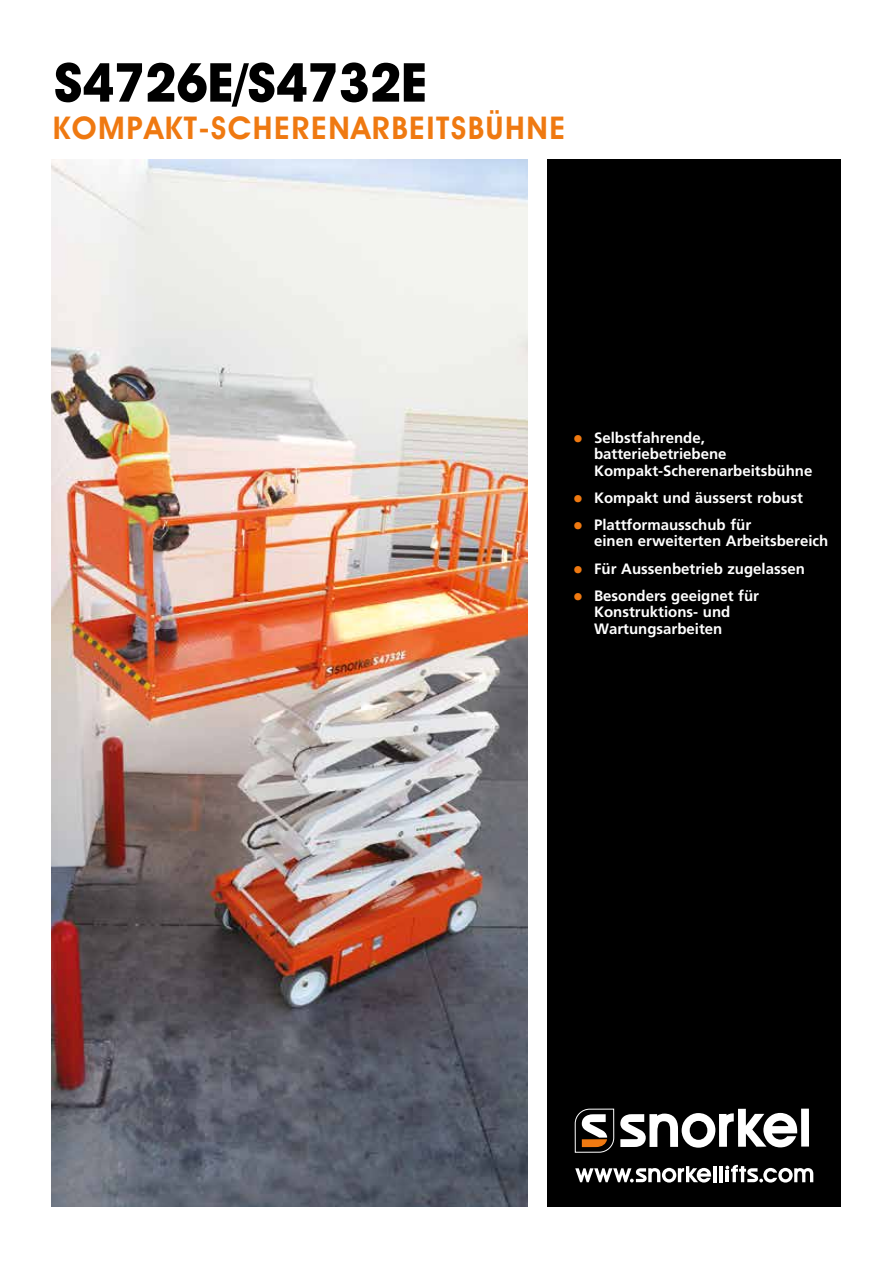
<style>
.page{position:relative;width:893px;height:1263px;background:#fff}
.page>*{position:absolute;margin:0;border:0;box-sizing:border-box;transform-origin:0 0}
.t1{font:700 54px "Avant Garde IT Cby BT";letter-spacing:-.015em;color:#000}
.t2{font:600 31.5px "Avant Garde IT Cby BT";letter-spacing:.05em;color:#ef7911}
.t3{font:700 15px/16.5px "Frutiger";color:#fff}
.s1{font-size:21px;color:#ef7911}
</style>
<div class="page">
<div style="left:547px;top:159px;width:294px;height:1047px;background:#000"></div>
<div style="left:801px;top:1108px;width:8px;height:38px;background:#fff"></div>
<svg style="left:620px;top:1109px;width:177px;height:39px"></svg>
<svg style="left:575px;top:1108px;width:39px;height:44px"></svg>
<img style="left:52px;top:159px;width:476px;height:1047px">
<hr style="left:713px;top:1166px;width:3px;height:16px;background:#fff">
<hr style="left:720px;top:1166px;width:3px;height:16px;background:#fff">
<svg style="left:575px;top:1166px;width:136px;height:16px"></svg>
<svg style="left:725px;top:1165px;width:88px;height:17px"></svg>
<h1 class="t1" style="left:54px;top:50px;width:375px">S4726E/S4732E</h1>
<h2 class="t2" style="left:53px;top:109px;width:514px">KOMPAKT-SCHERENARBEITSBÜHNE</h2>
<p class="t3" style="left:594px;top:429px;width:220px;text-indent:-21px"><span class="s1">•</span> Selbstfahrende, batteriebetriebene<br>Kompakt-Scherenarbeitsbühne</p>
<p class="t3" style="left:573px;top:489px;width:232px"><span class="s1">•</span> Kompakt und äusserst robust</p>
<p class="t3" style="left:594px;top:516px;width:236px;text-indent:-21px"><span class="s1">•</span> Plattformausschub für<br>einen erweiterten Arbeitsbereich</p>
<p class="t3" style="left:573px;top:560px;width:234px"><span class="s1">•</span> Für Aussenbetrieb zugelassen</p>
<p class="t3" style="left:594px;top:587px;width:167px;text-indent:-21px"><span class="s1">•</span> Besonders geeignet für<br>Konstruktions- und<br>Wartungsarbeiten</p>
</div>
